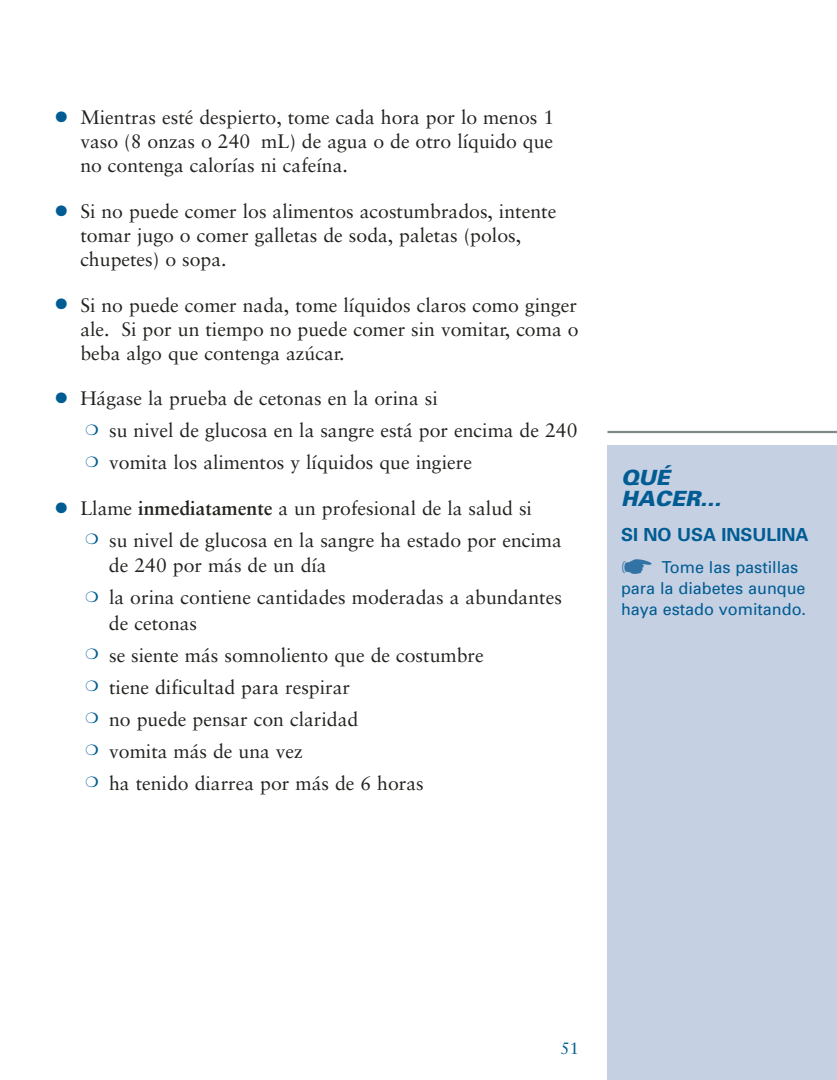
<style>
.page{position:relative;width:837px;height:1080px;background:#fff}
.page>*{position:absolute;margin:0;border:0;box-sizing:border-box;transform-origin:0 0}
.t1{font:italic 900 21px/21px "Univers";color:#005c93}
.t2{font:19.5px/32px "Sabon";color:#20231e}
.t3{font:700 18px "Univers";color:#005c93}
.t4{font:16.5px/21px "Univers";color:#005c93}
.t5{font:16.5px "Sabon";color:#005c93}
.s1{color:#005c93}
.s2{font-weight:700}
.s3{color:#3073a4}
</style>
<div class="page">
<hr style="left:608px;top:431px;width:229px;height:2px;background:#818888">
<div style="left:608px;top:445px;width:229px;height:635px;background:#c5d0e3"></div>
<p class="t2" style="left:80px;top:107px;width:475px;line-height:24px;text-align:justify;text-indent:-25px"><span class="s1">●</span> Mientras esté despierto, tome cada hora por lo menos 1 vaso (8 onzas o 240 mL) de agua o de otro líquido que no contenga calorías ni cafeína.</p>
<p class="t2" style="left:80px;top:201px;width:478px;line-height:24px;text-indent:-25px"><span class="s1">●</span> Si no puede comer los alimentos acostumbrados, intente tomar jugo o comer galletas de soda, paletas (polos, chupetes) o sopa.</p>
<p class="t2" style="left:80px;top:294px;width:500px;line-height:24px;text-align:justify;text-indent:-25px"><span class="s1">●</span> Si no puede comer nada, tome líquidos claros como ginger ale. Si por un tiempo no puede comer sin vomitar, coma o beba algo que contenga azúcar.</p>
<p class="t2" style="left:86px;top:384px;width:494px;text-indent:-30px"><span class="s1">●</span> Hágase la prueba de cetonas en la orina si<br><span class="s1">❍</span> su nivel de glucosa en la sangre está por encima de 240 <span class="s1">❍</span> vomita los alimentos y líquidos que ingiere</p>
<p class="t2" style="left:86px;top:494px;width:478px;text-indent:-30px"><span class="s1">●</span> Llame <span class="s2">inmediatamente</span> a un profesional de la salud si<br><span class="s1">❍</span> su nivel de glucosa en la sangre ha estado por encima</p>
<p class="t2" style="left:86px;top:551px;width:478px;text-indent:23px">de 240 por más de un día<br><span class="s1">❍</span> la orina contiene cantidades moderadas a abundantes</p>
<p class="t2" style="left:86px;top:609px;width:400px;text-indent:23px">de cetonas<br><span class="s1">❍</span> se siente más somnoliento que de costumbre <span class="s1">❍</span> tiene dificultad para respirar<br><span class="s1">❍</span> no puede pensar con claridad<br><span class="s1">❍</span> vomita más de una vez<br><span class="s1">❍</span> ha tenido diarrea por más de 6 horas</p>
<p class="t1" style="left:621px;top:469px;width:106px">QUÉ<br>HACER...</p>
<p class="t3" style="left:621px;top:528px;width:189px">SI NO USA INSULINA</p>
<p class="t4" style="left:621px;top:558px;width:187px"><span class="s3">☛</span> Tome las pastillas para la diabetes aunque haya estado vomitando.</p>
<p class="t5" style="left:561px;top:1041px;width:20px">51</p>
</div>
